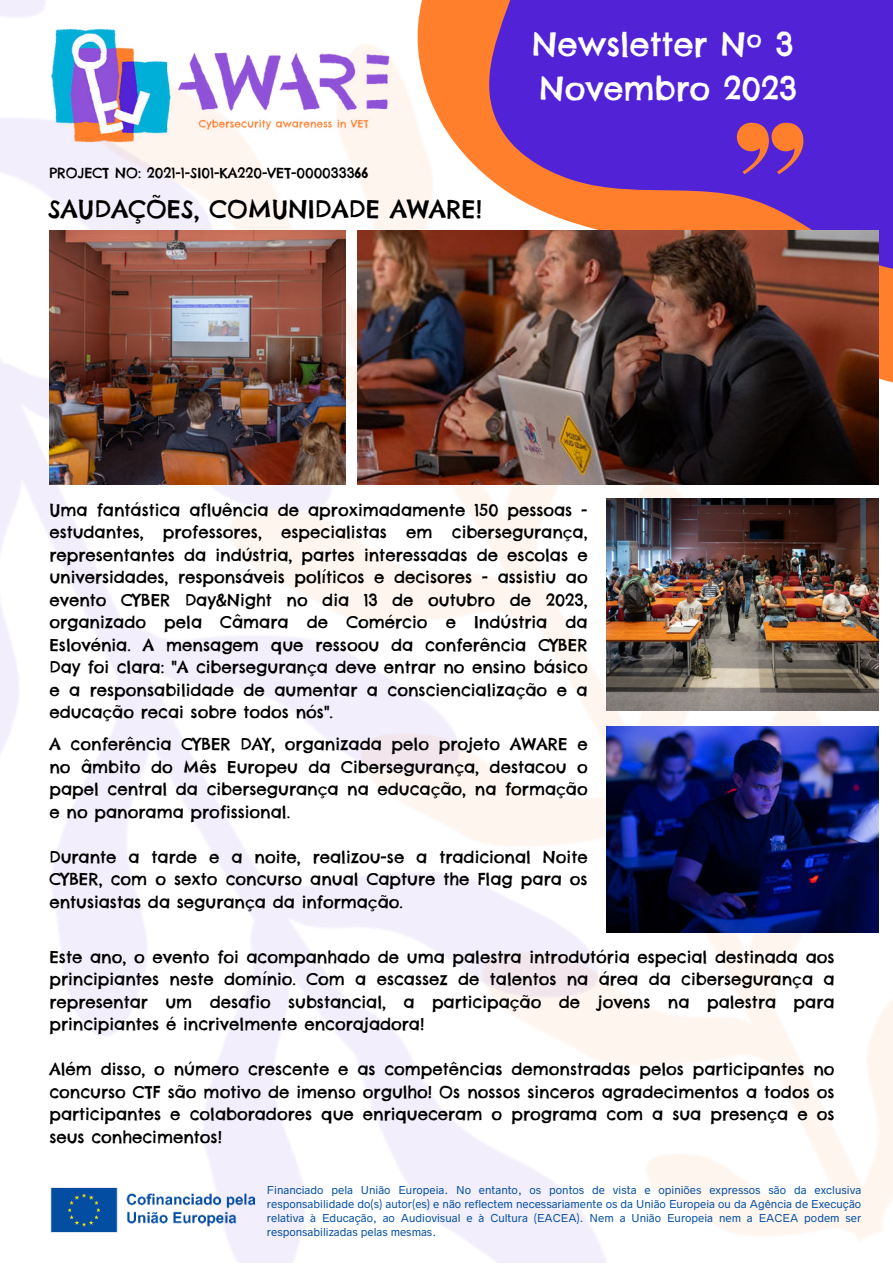
<style>
.page{position:relative;width:893px;height:1264px;background:#fff}
.page>*{position:absolute;margin:0;border:0;box-sizing:border-box;transform-origin:0 0}
.t1{font:32.25px "Chelsea Market";color:#fff}
.t2{font:31.95px "Chelsea Market";color:#fff}
.t3{font:24.6px "Chelsea Market";color:#000}
.t4{font:16.5px/22.5px "Chelsea Market";color:#000;text-align:justify}
.t5{font:14.1px "Chelsea Market";color:#000}
.t6{font:10.35px/13.8px "Radnika Next";color:#034ea2;text-align:justify}
</style>
<div class="page">
<img style="left:0;top:0;width:892px;height:1262px">
<img style="left:49px;top:23px;width:342px;height:125px">
<svg style="left:736px;top:123px;width:67px;height:51px;background:#aa517f"></svg>
<img style="left:49px;top:230px;width:296px;height:254px">
<img style="left:606px;top:498px;width:272px;height:213px">
<img style="left:606px;top:726px;width:272px;height:206px">
<img style="left:48px;top:1184px;width:213px;height:50px">
<p class="t5" style="left:49px;top:164px;width:320px">PROJECT NO: 2021-1-SI01-KA220-VET-000033366</p>
<h3 class="t3" style="left:48px;top:193px;width:435px">SAUDAÇÕES, COMUNIDADE AWARE!</h3>
<h1 class="t1" style="left:532px;top:23px;width:263px">Newsletter Nº 3</h1>
<h2 class="t2" style="left:539px;top:68px;width:259px">Novembro 2023</h2>
<p class="t4" style="left:49px;top:498px;width:539px">Uma fantástica afluência de aproximadamente 150 pessoas - estudantes, professores, especialistas em cibersegurança, representantes da indústria, partes interessadas de escolas e universidades, responsáveis políticos e decisores - assistiu ao evento CYBER Day&amp;Night no dia 13 de outubro de 2023, organizado pela Câmara de Comércio e Indústria da Eslovénia. A mensagem que ressoou da conferência CYBER Day foi clara: "A cibersegurança deve entrar no ensino básico e a responsabilidade de aumentar a consciencialização e a educação recai sobre todos nós".</p>
<p class="t4" style="left:49px;top:733px;width:539px">A conferência CYBER DAY, organizada pelo projeto AWARE e no âmbito do Mês Europeu da Cibersegurança, destacou o papel central da cibersegurança na educação, na formação e no panorama profissional.</p>
<p class="t4" style="left:49px;top:845px;width:539px">Durante a tarde e a noite, realizou-se a tradicional Noite CYBER, com o sexto concurso anual Capture the Flag para os entusiastas da segurança da informação.</p>
<p class="t4" style="left:49px;top:945px;width:786px">Este ano, o evento foi acompanhado de uma palestra introdutória especial destinada aos principiantes neste domínio. Com a escassez de talentos na área da cibersegurança a representar um desafio substancial, a participação de jovens na palestra para principiantes é incrivelmente encorajadora!</p>
<p class="t4" style="left:49px;top:1057px;width:786px">Além disso, o número crescente e as competências demonstradas pelos participantes no concurso CTF são motivo de imenso orgulho! Os nossos sinceros agradecimentos a todos os participantes e colaboradores que enriqueceram o programa com a sua presença e os seus conhecimentos!</p>
<p class="t6" style="left:267px;top:1183px;width:595px">Financiado pela União Europeia. No entanto, os pontos de vista e opiniões expressos são da exclusiva responsabilidade do(s) autor(es) e não reflectem necessariamente os da União Europeia ou da Agência de Execução relativa à Educação, ao Audiovisual e à Cultura (EACEA). Nem a União Europeia nem a EACEA podem ser responsabilizadas pelas mesmas.</p>
</div>
